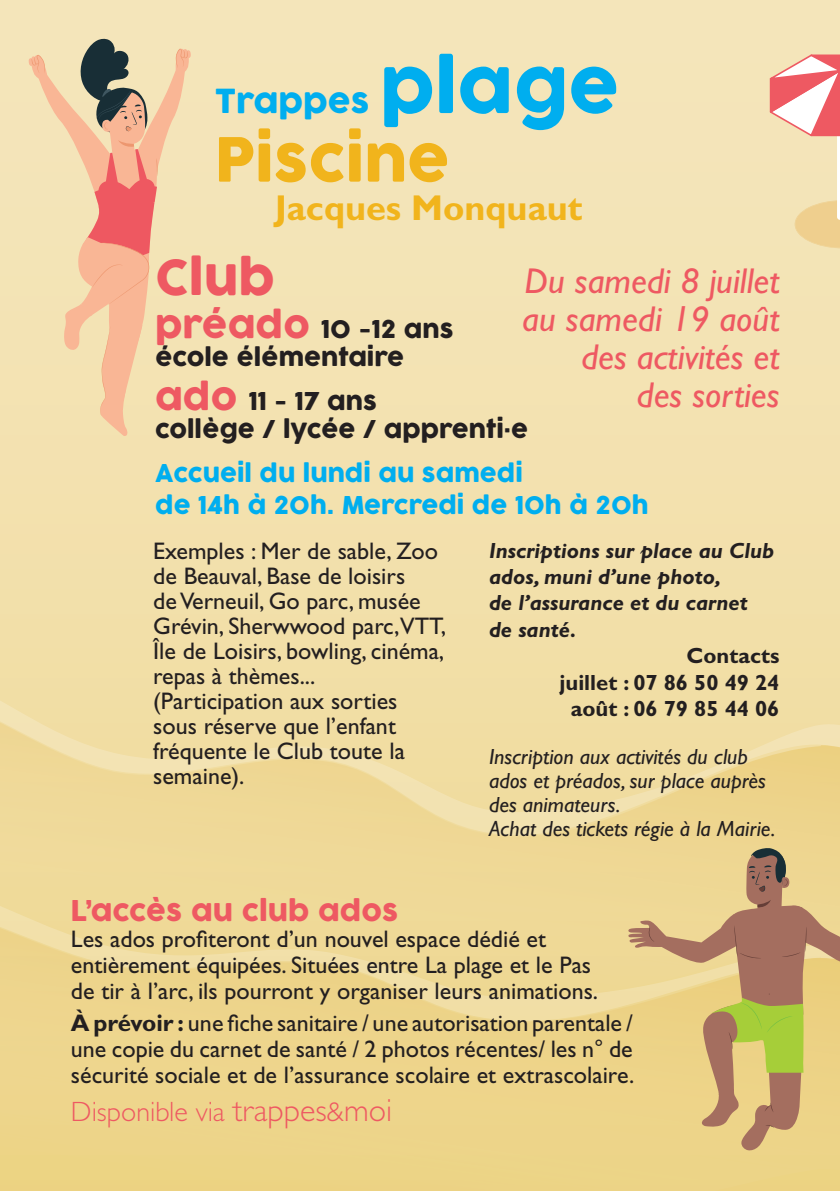
<style>
.page{position:relative;width:840px;height:1191px;background:#fff}
.page>*{position:absolute;margin:0;border:0;box-sizing:border-box;transform-origin:0 0}
.t1{font:60px "COCOGOOSE";color:#f1b41c}
.t2{font:48px "COCOGOOSE";color:#ee5962}
.t3{font:italic 36px/38px "Gill Sans Std";color:#ee5962;text-align:right}
.t4{font:700 36px "Gill Sans Std";color:#f1b41c}
.t5{font:32.4px "COCOGOOSE";color:#00aeef}
.t6{font:300 28px "Gill Sans Std";color:#ee5962}
.t7{font:28px "COCOGOOSE";color:#ee5962}
.t8{font:24px/25px "Gill Sans Std";color:#231f20}
.t9{font:24px/28px "COCOGOOSE";color:#231f20}
.t10{font:24px/32px "COCOGOOSE";color:#00aeef}
.t11{font:italic 22px/24px "Gill Sans Std";color:#231f20}
.t12{font:italic 700 22px/26.4px "Gill Sans Std";color:#231f20}
.t13{font:700 22px/26.4px "Gill Sans Std";color:#231f20;text-align:right}
.s1{font-size:72px}
.s2{font-size:36px;color:#ee5962}
.s3{font-weight:700}
.s4{font-size:32px}
</style>
<div class="page">
<div style="left:0;top:0;width:839px;height:1191px;background:#f3e3b3"></div>
<div style="left:0;top:1072px;width:839px;height:119px;background:#edd489"></div>
<svg style="left:0;top:886px;width:627px;height:186px;background:#eed792"></svg>
<svg style="left:0;top:673px;width:839px;height:213px;fill:#f1dda0"></svg>
<svg style="left:29px;top:38px;width:162px;height:398px"></svg>
<svg style="left:627px;top:847px;width:212px;height:303px;background:#d5b97b"></svg>
<svg style="left:769px;top:53px;width:71px;height:195px"></svg>
<h3 class="t5" style="left:214px;top:77px;width:406px">Trappes <span class="s1">plage</span></h3>
<h1 class="t1" style="left:214px;top:115px;width:236px">Piscine</h1>
<h3 class="t4" style="left:275px;top:186px;width:309px">Jacques Monquaut</h3>
<h2 class="t2" style="left:155px;top:241px;width:121px">Club</h2>
<p class="t9" style="left:155px;top:316px;width:300px"><span class="s2">préado</span> 10 -12 ans école élémentaire</p>
<p class="t9" style="left:155px;top:387px;width:374px"><span class="s2">ado</span> 11 - 17 ans<br>collège / lycée / apprenti·e</p>
<p class="t10" style="left:155px;top:457px;width:494px">Accueil du lundi au samedi<br>de 14h à 20h. Mercredi de 10h à 20h</p>
<p class="t8" style="left:153px;top:538px;width:294px">Exemples : Mer de sable, Zoo de Beauval, Base de loisirs<br>de Verneuil, Go parc, musée<br>Grévin, Sherwwood parc,VTT,<br>Île de Loisirs, bowling, cinéma, repas à thèmes... (Participation aux sorties sous réserve que l’enfant fréquente le Club toute la semaine).</p>
<p class="t12" style="left:489px;top:537px;width:286px">Inscriptions sur place au Club ados, muni d’une photo,<br>de l’assurance et du carnet de santé.</p>
<h3 class="t3" style="left:522px;top:262px;width:259px">Du samedi 8 juillet au samedi 19 août des activités et<br>des sorties</h3>
<p class="t13" style="left:559px;top:642px;width:221px">Contacts<br>juillet : 07 86 50 49 24 août : 06 79 85 44 06</p>
<p class="t11" style="left:488px;top:745px;width:288px">Inscription aux activités du club ados et préados, sur place auprès des animateurs.<br>Achat des tickets régie à la Mairie.</p>
<p class="t7" style="left:71px;top:889px;width:328px">L’accès au club ados</p>
<p class="t8" style="left:71px;top:925px;width:528px;line-height:26px">Les ados profiteront d’un nouvel espace dédié et entièrement équipées. Situées entre La plage et le Pas de tir à l’arc, ils pourront y organiser leurs animations.</p>
<p class="t8" style="left:71px;top:1009px;width:564px;line-height:26px;text-align:justify"><span class="s3">À prévoir :</span> une fiche sanitaire / une autorisation parentale / une copie du carnet de santé / 2 photos récentes/ les n° de sécurité sociale et de l’assurance scolaire et extrascolaire.</p>
<p class="t6" style="left:71px;top:1095px;width:322px">Disponible via <span class="s4">trappes</span>&amp;<span class="s4">moi</span></p>
</div>
